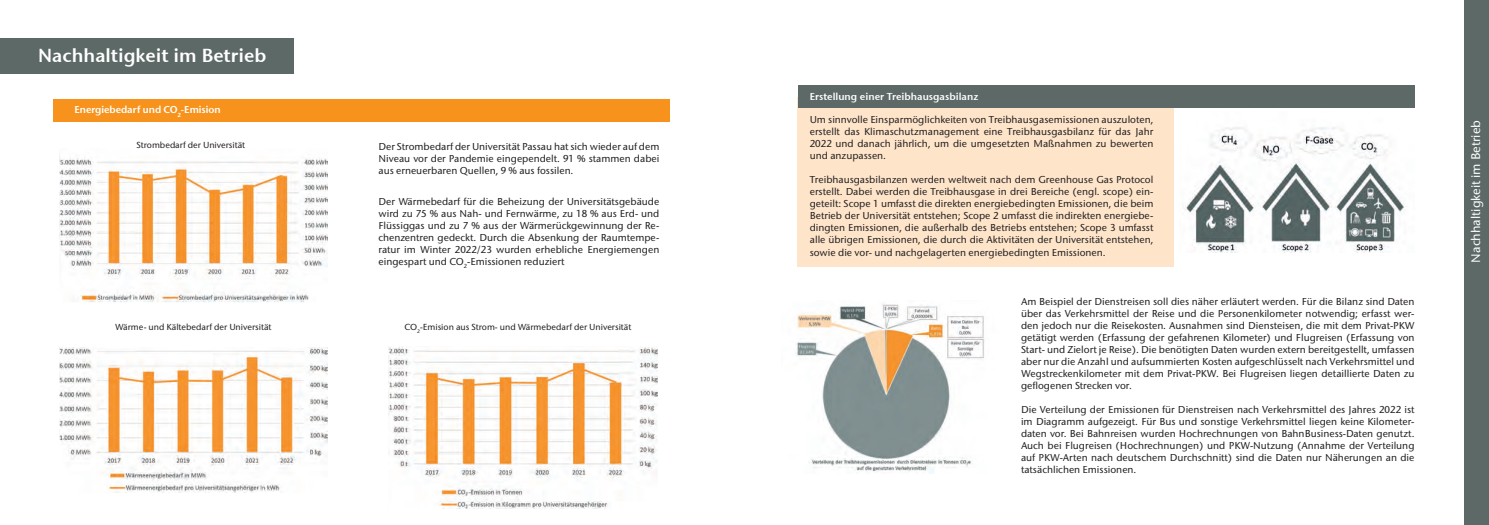
<style>
.page{position:relative;width:1489px;height:525px;background:#fff}
.page>*{position:absolute;margin:0;border:0;box-sizing:border-box;transform-origin:0 0}
.t1{font:18.75px "Stone Sans Semi ITCTT";color:#fff}
.t2{font:500 12.5px "Stone Sans ITC";color:#fff}
.t3{font:500 10px/12px "Stone Sans ITC";color:#231f20;text-align:justify}
.t4{font:10px "Stone Sans Semi ITCTT";color:#fff}
.t5{font:600 10px "Stone Sans ITC";color:#fff}
.t6{font:500 8.75px "Stone Sans ITC";color:#231f20}
</style>
<div class="page">
<div style="left:0;top:39px;width:293px;height:35px;background:#5d6966"></div>
<img style="left:795px;top:304px;width:190px;height:169px">
<div style="left:1464px;top:0;width:24px;height:524px;background:#5d6966"></div>
<div style="left:53px;top:99px;width:617px;height:22px;background:#f7931d"></div>
<div style="left:797px;top:97px;width:376px;height:170px;background:#fee5ca"></div>
<img style="left:1182px;top:127px;width:222px;height:125px">
<div style="left:797px;top:85px;width:617px;height:22px;background:#5d6966"></div>
<img style="left:59px;top:157px;width:268px;height:145px">
<img style="left:59px;top:347px;width:268px;height:145px">
<img style="left:389px;top:346px;width:268px;height:161px">
<p class="t1" style="left:38px;top:44px;width:230px">Nachhaltigkeit im Betrieb</p>
<p class="t5" style="left:74px;top:103px;width:148px">Energiebedarf und CO<sub>2</sub>-Emision</p>
<p class="t6" style="left:137px;top:140px;width:110px">Strombedarf der Universität</p>
<p class="t3" style="left:378px;top:140px;width:282px">Der Strombedarf der Universität Passau hat sich wieder auf dem Niveau vor der Pandemie eingependelt. 91 % stammen dabei aus erneuerbaren Quellen, 9 % aus fossilen.</p>
<p class="t3" style="left:378px;top:195px;width:282px">Der Wärmebedarf für die Beheizung der Universitätsgebäude wird zu 75 % aus Nah- und Fernwärme, zu 18 % aus Erd- und Flüssiggas und zu 7 % aus der Wärmerückgewinnung der Re&shy;chenzentren gedeckt. Durch die Absenkung der Raumtempe&shy;ratur im Winter 2022/23 wurden erhebliche Energiemengen eingespart und CO<sub>2</sub>-Emissionen reduziert</p>
<p class="t6" style="left:115px;top:321px;width:158px">Wärme- und Kältebedarf der Universität</p>
<p class="t6" style="left:404px;top:321px;width:228px">CO<sub>2</sub>-Emision aus Strom- und Wärmebedarf der Universität</p>
<p class="t4" style="left:809px;top:90px;width:170px">Erstellung einer Treibhausgasbilanz</p>
<p class="t3" style="left:809px;top:114px;width:345px">Um sinnvolle Einsparmöglichkeiten von Treibhausgasemissionen auszuloten, erstellt das Klimaschutzmanagement eine Treibhausgasbilanz für das Jahr 2022 und danach jährlich, um die umgesetzten Maßnahmen zu bewerten und anzupassen.</p>
<p class="t3" style="left:809px;top:174px;width:345px">Treibhausgasbilanzen werden weltweit nach dem Greenhouse Gas Protocol erstellt. Dabei werden die Treibhausgase in drei Bereiche (engl. scope) ein&shy;geteilt: Scope 1 umfasst die direkten energiebedingten Emissionen, die beim Betrieb der Universität entstehen; Scope 2 umfasst die indirekten energiebe&shy;dingten Emissionen, die außerhalb des Betriebs entstehen; Scope 3 umfasst alle übrigen Emissionen, die durch die Aktivitäten der Universität entstehen, sowie die vor- und nachgelagerten energiebedingten Emissionen.</p>
<p class="t3" style="left:1020px;top:295px;width:395px">Am Beispiel der Dienstreisen soll dies näher erläutert werden. Für die Bilanz sind Daten über das Verkehrsmittel der Reise und die Personenkilometer notwendig; erfasst wer&shy;den jedoch nur die Reisekosten. Ausnahmen sind Diensteisen, die mit dem Privat-PKW getätigt werden (Erfassung der gefahrenen Kilometer) und Flugreisen (Erfassung von Start- und Zielort je Reise). Die benötigten Daten wurden extern bereitgestellt, umfassen aber nur die Anzahl und aufsummierten Kosten aufgeschlüsselt nach Verkehrsmittel und Wegstreckenkilometer mit dem Privat-PKW. Bei Flugreisen liegen detaillierte Daten zu geflogenen Strecken vor.</p>
<p class="t3" style="left:1020px;top:403px;width:395px">Die Verteilung der Emissionen für Dienstreisen nach Verkehrsmittel des Jahres 2022 ist im Diagramm aufgezeigt. Für Bus und sonstige Verkehrsmittel liegen keine Kilometer&shy;daten vor. Bei Bahnreisen wurden Hochrechnungen von BahnBusiness-Daten genutzt.<br>Auch bei Flugreisen (Hochrechnungen) und PKW-Nutzung (Annahme der Verteilung auf PKW-Arten nach deutschem Durchschnitt) sind die Daten nur Näherungen an die tatsächlichen Emissionen.</p>
<p class="t2" style="left:1467px;top:262px;width:144px;rotate:-90deg">Nachhaltigkeit im Betrieb</p>
</div>
